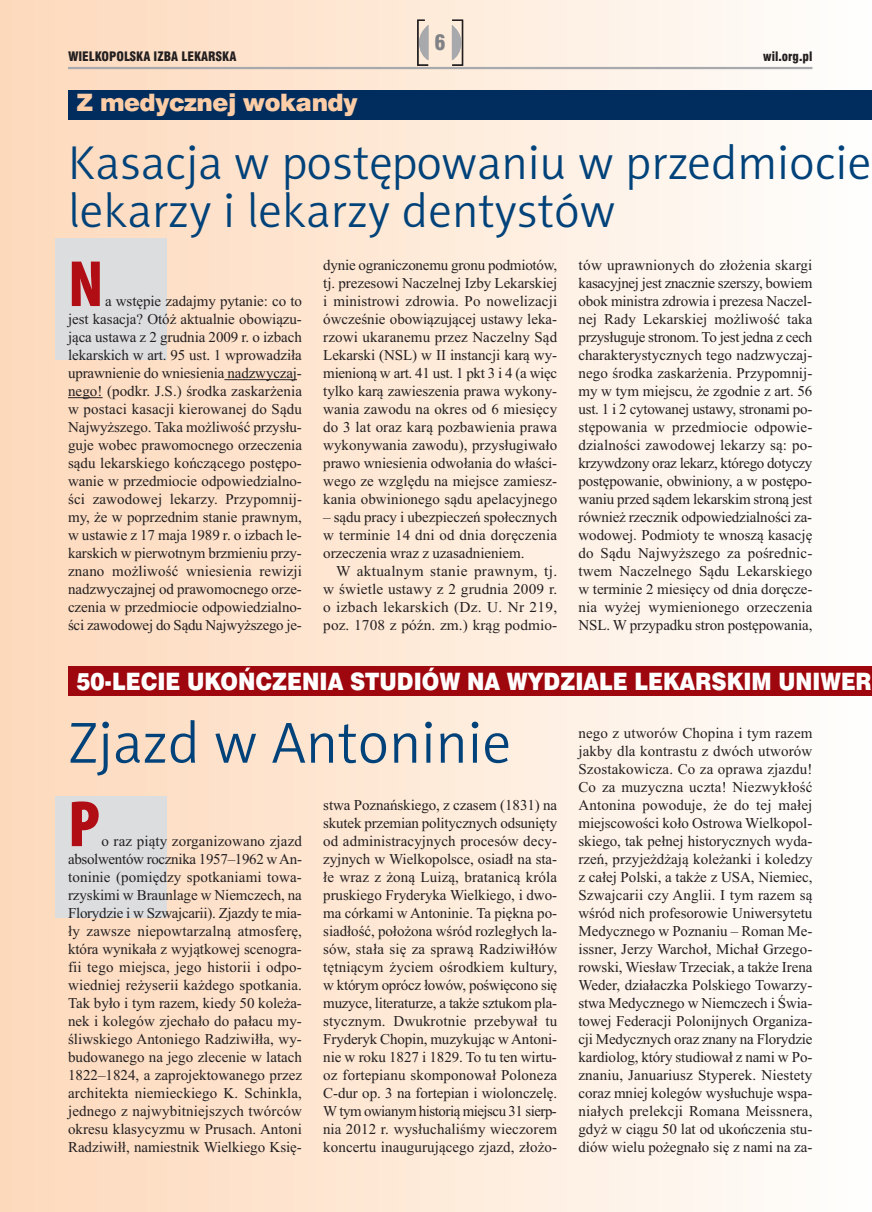
<style>
.page{position:relative;width:872px;height:1212px;background:#fff}
.page>*{position:absolute;margin:0;border:0;box-sizing:border-box;transform-origin:0 0}
.t1{font:900 condensed 66px "Myriad Pro";color:#b00d15}
.t2{font:58.5px "Naomi Sans EFNTT Light";color:#004279}
.t3{font:48px/48px "Naomi Sans EFNTT Light";color:#004279}
.t4{font:24px "Swis 721 Blk EU";color:#fff;scale:.89 1}
.t5{font:24px "Swis 721 Blk EU";letter-spacing:-.02em;color:#fccda6}
.t6{font:21px "Swis 721 Blk Cn EU";color:#808285}
.t7{font:15px/18px "Times New Roman";letter-spacing:.005em;color:#231f20;text-align:justify}
.t8{font:12.75px "Swis 721 Blk Cn EU";color:#231f20}
</style>
<div class="page">
<div style="left:0;top:0;width:872px;height:1212px;background:linear-gradient(to right,#fdd8ba,#fefefc)"></div>
<hr style="left:68px;top:67px;width:744px;height:2px;background:#a8a9ad">
<div style="left:451px;top:20px;width:12px;height:46px;border:1px solid #231f20"></div>
<svg style="left:452px;top:25px;width:9px;height:35px"></svg>
<svg style="left:416px;top:19px;width:13px;height:48px"></svg>
<div style="left:68px;top:91px;width:804px;height:29px;background:#002d5e"></div>
<div style="left:55px;top:238px;width:112px;height:122px;background:#dcdddf"></div>
<div style="left:55px;top:796px;width:112px;height:122px;background:#dcdddf"></div>
<hr style="left:224px;top:379px;width:73px;height:1px;background:#231f20">
<hr style="left:68px;top:397px;width:35px;height:1px;background:#231f20">
<div style="left:68px;top:666px;width:804px;height:29px;background:#9d070d"></div>
<h3 class="t6" style="left:434px;top:30px;width:13px">6</h3>
<p class="t8" style="left:68px;top:48px;width:170px">WIELKOPOLSKA IZBA LEKARSKA</p>
<p class="t8" style="left:763px;top:48px;width:51px">wil.org.pl</p>
<h3 class="t5" style="left:77px;top:88px;width:282px">Z medycznej wokandy</h3>
<h3 class="t3" style="left:68px;top:139px;width:805px">Kasacja w postępowaniu w przedmiocie lekarzy i lekarzy dentystów</h3>
<h1 class="t1" style="left:68px;top:261px;width:37px">N</h1>
<p class="t7" style="left:68px;top:292px;width:235px;text-indent:37px">a wstępie zadajmy pytanie: co to jest kasacja? Otóż aktualnie obowiązu&shy;jąca ustawa z 2 grudnia 2009 r. o izbach lekarskich w art. 95 ust. 1 wprowadziła uprawnienie do wniesienia nadzwyczaj&shy;nego! (podkr. J.S.) środka zaskarżenia w postaci kasacji kierowanej do Sądu Najwyższego. Taka możliwość przysłu&shy;guje wobec prawomocnego orzeczenia sądu lekarskiego kończącego postępo&shy;wanie w przedmiocie odpowiedzialno&shy;ści zawodowej lekarzy. Przypomnij&shy;my, że w poprzednim stanie prawnym, w ustawie z 17 maja 1989 r. o izbach le&shy;karskich w pierwotnym brzmieniu przy&shy;znano możliwość wniesienia rewizji nadzwyczajnej od prawomocnego orze&shy;czenia w przedmiocie odpowiedzialno&shy;ści zawodowej do Sądu Najwyższego je-</p>
<p class="t7" style="left:323px;top:256px;width:235px">dynie ograniczonemu gronu podmiotów, tj. prezesowi Naczelnej Izby Lekarskiej i ministrowi zdrowia. Po nowelizacji ówcześnie obowiązującej ustawy leka&shy;rzowi ukaranemu przez Naczelny Sąd Lekarski (NSL) w II instancji karą wy&shy;mienioną w art. 41 ust. 1 pkt 3 i 4 (a więc tylko karą zawieszenia prawa wykony&shy;wania zawodu na okres od 6 miesięcy do 3 lat oraz karą pozbawienia prawa wykonywania zawodu), przysługiwało prawo wniesienia odwołania do właści&shy;wego ze względu na miejsce zamiesz&shy;kania obwinionego sądu apelacyjnego</p>
<p class="t7" style="left:323px;top:508px;width:235px">– sądu pracy i ubezpieczeń społecznych w terminie 14 dni od dnia doręczenia orzeczenia wraz z uzasadnieniem.</p>
<p class="t7" style="left:323px;top:562px;width:235px;text-indent:13px">W aktualnym stanie prawnym, tj. w świetle ustawy z 2 grudnia 2009 r. o izbach lekarskich (Dz. U. Nr 219, poz. 1708 z późn. zm.) krąg podmio-</p>
<p class="t7" style="left:578px;top:256px;width:235px">tów uprawnionych do złożenia skargi kasacyjnej jest znacznie szerszy, bowiem obok ministra zdrowia i prezesa Naczel&shy;nej Rady Lekarskiej możliwość taka przysługuje stronom. To jest jedna z cech charakterystycznych tego nadzwyczaj&shy;nego środka zaskarżenia. Przypomnij&shy;my w tym miejscu, że zgodnie z art. 56 ust. 1 i 2 cytowanej ustawy, stronami po&shy;stępowania w przedmiocie odpowie&shy;dzialności zawodowej lekarzy są: po&shy;krzywdzony oraz lekarz, którego dotyczy postępowanie, obwiniony, a w postępo&shy;waniu przed sądem lekarskim stroną jest również rzecznik odpowiedzialności za&shy;wodowej. Podmioty te wnoszą kasację do Sądu Najwyższego za pośrednic&shy;twem Naczelnego Sądu Lekarskiego w terminie 2 miesięcy od dnia doręcze&shy;nia wyżej wymienionego orzeczenia NSL. W przypadku stron postępowania,</p>
<h3 class="t4" style="left:77px;top:666px;width:894px">50-LECIE UKOŃCZENIA STUDIÓW NA WYDZIALE LEKARSKIM UNIWER</h3>
<h2 class="t2" style="left:68px;top:709px;width:445px">Zjazd w Antoninie</h2>
<h1 class="t1" style="left:68px;top:801px;width:33px">P</h1>
<p class="t7" style="left:68px;top:832px;width:235px;text-indent:33px">o raz piąty zorganizowano zjazd absolwentów rocznika 1957–1962 wAn&shy;toninie (pomiędzy spotkaniami towa&shy;rzyskimi w Braunlage w Niemczech, na Florydzie i w Szwajcarii). Zjazdy te mia&shy;ły zawsze niepowtarzalną atmosferę, która wynikała z wyjątkowej scenogra&shy;fii tego miejsca, jego historii i odpo&shy;wiedniej reżyserii każdego spotkania.<br>Tak było i tym razem, kiedy 50 koleża&shy;nek i kolegów zjechało do pałacu my&shy;śliwskiego Antoniego Radziwiłła, wy&shy;budowanego na jego zlecenie w latach 1822–1824, a zaprojektowanego przez architekta niemieckiego K. Schinkla, jednego z najwybitniejszych twórców okresu klasycyzmu w Prusach. Antoni Radziwiłł, namiestnik Wielkiego Księ-</p>
<p class="t7" style="left:323px;top:796px;width:235px">stwa Poznańskiego, z czasem (1831) na skutek przemian politycznych odsunięty od administracyjnych procesów decy&shy;zyjnych w Wielkopolsce, osiadł na sta&shy;łe wraz z żoną Luizą, bratanicą króla pruskiego Fryderyka Wielkiego, i dwo&shy;ma córkami w Antoninie. Ta piękna po&shy;siadłość, położona wśród rozległych la&shy;sów, stała się za sprawą Radziwiłłów tętniącym życiem ośrodkiem kultury, w którym oprócz łowów, poświęcono się muzyce, literaturze, a także sztukom pla&shy;stycznym. Dwukrotnie przebywał tu Fryderyk Chopin, muzykując wAntoni&shy;nie w roku 1827 i 1829. To tu ten wirtu&shy;oz fortepianu skomponował Poloneza C-dur op. 3 na fortepian i wiolonczelę.<br>W tym owianym historią miejscu 31 sierp&shy;nia 2012 r. wysłuchaliśmy wieczorem koncertu inaugurującego zjazd, złożo-</p>
<p class="t7" style="left:578px;top:724px;width:235px">nego z utworów Chopina i tym razem jakby dla kontrastu z dwóch utworów Szostakowicza. Co za oprawa zjazdu!<br>Co za muzyczna uczta! Niezwykłość Antonina powoduje, że do tej małej miejscowości koło Ostrowa Wielkopol&shy;skiego, tak pełnej historycznych wyda&shy;rzeń, przyjeżdżają koleżanki i koledzy z całej Polski, a także z USA, Niemiec, Szwajcarii czy Anglii. I tym razem są wśród nich profesorowie Uniwersytetu Medycznego w Poznaniu – Roman Me&shy;issner, Jerzy Warchoł, Michał Grzego&shy;rowski, Wiesław Trzeciak, a także Irena Weder, działaczka Polskiego Towarzy&shy;stwa Medycznego w Niemczech i Świa&shy;towej Federacji Polonijnych Organiza&shy;cji Medycznych oraz znany na Florydzie kardiolog, który studiował z nami w Po&shy;znaniu, Januariusz Styperek. Niestety coraz mniej kolegów wysłuchuje wspa&shy;niałych prelekcji Romana Meissnera, gdyż w ciągu 50 lat od ukończenia stu&shy;diów wielu pożegnało się z nami na za-</p>
</div>
